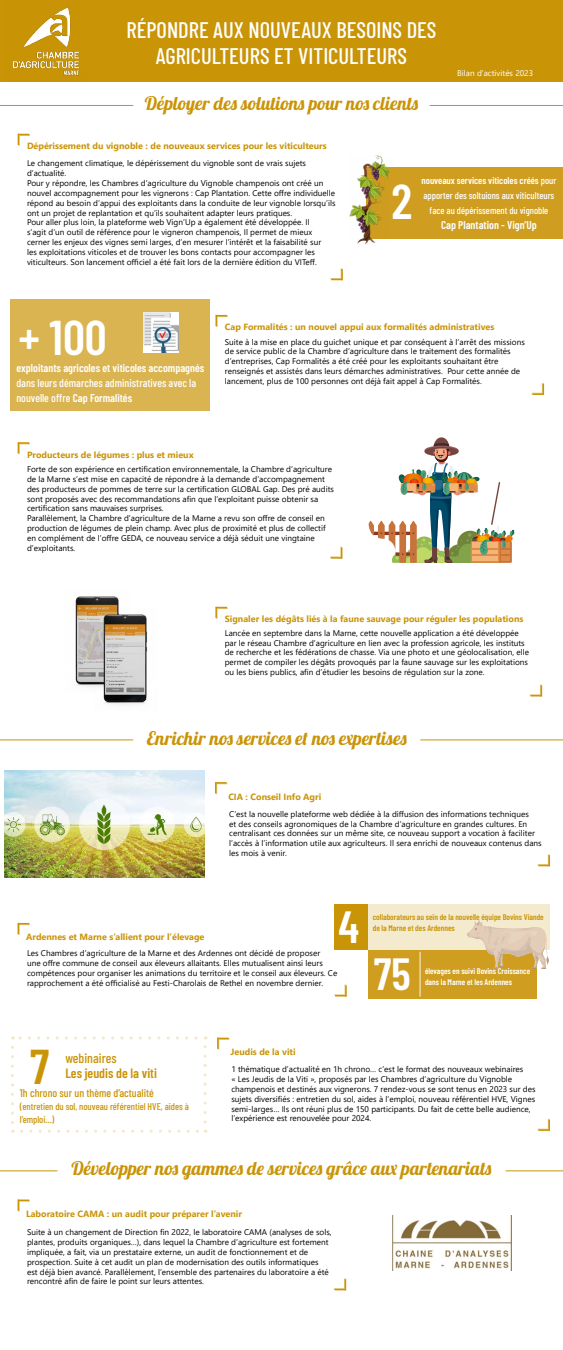
<style>
.page{position:relative;width:563px;height:1350px;background:#fff}
.page>*{position:absolute;margin:0;border:0;box-sizing:border-box;transform-origin:0 0}
.t1{font:600 48.75px "Barlow Condensed";color:#fff}
.t2{font:600 48.75px "Barlow Condensed";color:#ca9407}
.t3{font:600 45px "Barlow Condensed";color:#fff}
.t4{font:500 22.5px/26.2px "Barlow Condensed";color:#fff;text-align:center}
.t5{font:18.75px "Lobster 1.4";color:#ca9407}
.t6{font:600 13.5px "Barlow Condensed";color:#ca9407}
.t7{font:500 13.5px "Barlow Condensed";color:#ca9407}
.t8{font:500 11.25px/15px "Barlow Condensed";color:#fff}
.t9{font:600 11.25px "Barlow Condensed";color:#fff}
.t10{font:500 11.25px "Barlow Condensed";color:#ca9407}
.t11{font:500 9.75px/15px "Barlow Condensed";color:#fff;text-align:center}
.t12{font:500 9.75px/12.8px "Barlow Condensed";color:#ca9407}
.t13{font:700 9px "Segoe UI";color:#ca9407}
.t14{font:8.25px/9.9px "Segoe UI";color:#000}
.t15{font:600 8.25px/11.2px "Barlow Condensed";color:#ca9506}
.t16{font:600 8.25px/10.5px "Barlow Condensed";color:#fff}
.t17{font:8.25px "Segoe UI";color:#fff}
.s1{font-weight:600}
</style>
<div class="page">
<div style="left:0;top:0;width:562px;height:82px;background:#ca9407"></div>
<hr style="left:0;top:105px;width:133px;height:1px;background:#ca9407">
<hr style="left:429px;top:105px;width:133px;height:1px;background:#ca9407">
<svg style="left:18px;top:134px;width:12px;height:12px"></svg>
<svg style="left:330px;top:268px;width:13px;height:12px"></svg>
<img style="left:13px;top:7px;width:66px;height:69px">
<svg style="left:215px;top:315px;width:13px;height:12px"></svg>
<svg style="left:531px;top:383px;width:13px;height:12px"></svg>
<svg style="left:18px;top:442px;width:12px;height:12px"></svg>
<svg style="left:330px;top:547px;width:12px;height:12px"></svg>
<svg style="left:215px;top:607px;width:13px;height:12px"></svg>
<svg style="left:529px;top:685px;width:13px;height:12px"></svg>
<hr style="left:0;top:740px;width:133px;height:1px;background:#ca9407">
<hr style="left:420px;top:740px;width:142px;height:1px;background:#ca9407">
<svg style="left:215px;top:782px;width:12px;height:12px"></svg>
<svg style="left:537px;top:854px;width:13px;height:12px"></svg>
<svg style="left:18px;top:923px;width:12px;height:12px"></svg>
<svg style="left:334px;top:985px;width:12px;height:12px"></svg>
<hr style="left:0;top:1170px;width:57px;height:1px;background:#ca9407">
<hr style="left:505px;top:1170px;width:57px;height:1px;background:#ca9407">
<svg style="left:18px;top:1200px;width:12px;height:12px"></svg>
<svg style="left:334px;top:1278px;width:12px;height:12px"></svg>
<img style="left:4px;top:770px;width:200px;height:107px">
<div style="left:366px;top:167px;width:196px;height:72px;background:#cf9e20"></div>
<img style="left:349px;top:156px;width:40px;height:87px">
<div style="left:10px;top:299px;width:199px;height:111px;background:#dab451"></div>
<img style="left:143px;top:313px;width:35px;height:39px">
<div style="left:334px;top:904px;width:33px;height:46px;background:#ca9407"></div>
<div style="left:366px;top:904px;width:184px;height:46px;background:#f4eace"></div>
<div style="left:369px;top:951px;width:168px;height:48px;background:#cf9e20"></div>
<svg style="left:466px;top:920px;width:83px;height:49px"></svg>
<hr style="left:419px;top:952px;width:1px;height:45px;background:#fff">
<svg style="left:217px;top:1038px;width:12px;height:12px"></svg>
<svg style="left:537px;top:1119px;width:13px;height:12px"></svg>
<svg style="left:11px;top:1047px;width:3px;height:86px"></svg>
<svg style="left:22px;top:1130px;width:184px;height:3px"></svg>
<svg style="left:203px;top:1036px;width:3px;height:86px"></svg>
<svg style="left:12px;top:1036px;width:184px;height:4px"></svg>
<img style="left:392px;top:1215px;width:120px;height:55px">
<img style="left:75px;top:596px;width:44px;height:91px">
<img style="left:94px;top:607px;width:54px;height:98px">
<svg style="left:368px;top:437px;width:147px;height:126px"></svg>
<h3 class="t4" style="left:126px;top:15px;width:311px">RÉPONDRE AUX NOUVEAUX BESOINS DES<br>AGRICULTEURS ET VITICULTEURS</h3>
<h3 class="t5" style="left:145px;top:91px;width:275px">Déployer des solutions pour nos clients</h3>
<p class="t13" style="left:27px;top:137px;width:301px">Dépérissement du vignoble : de nouveaux services pour les viticulteurs</p>
<p class="t17" style="left:457px;top:66px;width:78px">Bilan d’activités 2023</p>
<p class="t14" style="left:27px;top:157px;width:310px">Le changement climatique, le dépérissement du vignoble sont de vrais sujets d’actualité.<br>Pour y répondre, les Chambres d’agriculture du Vignoble champenois ont créé un nouvel accompagnement pour les vignerons : Cap Plantation. Cette offre individuelle répond au besoin d’appui des exploitants dans la conduite de leur vignoble lorsqu’ils ont un projet de replantation et qu’ils souhaitent adapter leurs pratiques.<br>Pour aller plus loin, la plateforme web Vign’Up a également été développée. Il<br>s’agit d’un outil de référence pour le vigneron champenois, Il permet de mieux cerner les enjeux des vignes semi larges, d’en mesurer l’intérêt et la faisabilité sur<br>les exploitations viticoles et de trouver les bons contacts pour accompagner les viticulteurs. Son lancement officiel a été fait lors de la dernière édition du VITeff.</p>
<h1 class="t1" style="left:391px;top:167px;width:22px">2</h1>
<p class="t11" style="left:421px;top:173px;width:136px"><span class="s1">nouveaux services viticoles créés</span> pour apporter des soltuions aux viticulteurs face au dépérissement du vignoble</p>
<h3 class="t9" style="left:441px;top:217px;width:97px">Cap Plantation - Vign’Up</h3>
<h1 class="t1" style="left:18px;top:303px;width:90px">+ 100</h1>
<h3 class="t9" style="left:16px;top:360px;width:189px">exploitants agricoles et viticoles accompagnés</h3>
<h3 class="t8" style="left:16px;top:375px;width:181px">dans leurs démarches administratives avec la nouvelle offre <span class="s1">Cap Formalités</span></h3>
<p class="t13" style="left:27px;top:446px;width:168px">Producteurs de légumes : plus et mieux</p>
<p class="t13" style="left:225px;top:319px;width:271px">Cap Formalités : un nouvel appui aux formalités administratives</p>
<p class="t14" style="left:225px;top:336px;width:301px">Suite à la mise en place du guichet unique et par conséquent à l’arrêt des missions de service public de la Chambre d’agriculture dans le traitement des formalités d’entreprises, Cap Formalités a été créé pour les exploitants souhaitant être renseignés et assistés dans leurs démarches administratives. Pour cette année de lancement, plus de 100 personnes ont déjà fait appel à Cap Formalités.</p>
<p class="t14" style="left:27px;top:463px;width:308px">Forte de son expérience en certification environnementale, la Chambre d’agriculture de la Marne s’est mise en capacité de répondre à la demande d’accompagnement des producteurs de pommes de terre sur la certification GLOBAL Gap. Des pré audits sont proposés avec des recommandations afin que l’exploitant puisse obtenir sa certification sans mauvaises surprises.<br>Parallèlement, la Chambre d’agriculture de la Marne a revu son offre de conseil en production de légumes de plein champ. Avec plus de proximité et plus de collectif en complément de l’offre GEDA, ce nouveau service a déjà séduit une vingtaine d’exploitants.</p>
<p class="t13" style="left:225px;top:610px;width:300px">Signaler les dégâts liés à la faune sauvage pour réguler les populations</p>
<p class="t14" style="left:225px;top:627px;width:305px">Lancée en septembre dans la Marne, cette nouvelle application a été développée par le réseau Chambre d’agriculture en lien avec la profession agricole, les instituts de recherche et les fédérations de chasse. Via une photo et une géolocalisation, elle permet de compiler les dégâts provoqués par la faune sauvage sur les exploitations ou les biens publics, afin d’étudier les besoins de régulation sur la zone.</p>
<h3 class="t5" style="left:147px;top:726px;width:261px">Enrichir nos services et nos expertises</h3>
<p class="t13" style="left:228px;top:788px;width:94px">CIA : Conseil Info Agri</p>
<p class="t14" style="left:229px;top:808px;width:314px">C’est la nouvelle plateforme web dédiée à la diffusion des informations techniques<br>et des conseils agronomiques de la Chambre d’agriculture en grandes cultures. En centralisant ces données sur un même site, ce nouveau support a vocation à faciliter l’accès à l’information utile aux agriculteurs. Il sera enrichi de nouveaux contenus dans les mois à venir.</p>
<h2 class="t3" style="left:338px;top:895px;width:22px">4</h2>
<p class="t15" style="left:372px;top:911px;width:172px">collaborateurs au sein de la nouvelle équipe Bovins Viande de la Marne et des Ardennes</p>
<h2 class="t3" style="left:374px;top:942px;width:38px">75</h2>
<p class="t16" style="left:425px;top:966px;width:107px">élevages en suivi Bovins Croissance dans la Marne et les Ardennes</p>
<p class="t13" style="left:26px;top:929px;width:180px">Ardennes et Marne s’allient pour l’élevage</p>
<p class="t14" style="left:27px;top:947px;width:312px">Les Chambres d’agriculture de la Marne et des Ardennes ont décidé de proposer<br>une offre commune de conseil aux éleveurs allaitants. Elles mutualisent ainsi leurs compétences pour organiser les animations du territoire et le conseil aux éleveurs. Ce rapprochement a été officialisé au Festi-Charolais de Rethel en novembre dernier.</p>
<h1 class="t2" style="left:30px;top:1032px;width:21px">7</h1>
<h3 class="t7" style="left:65px;top:1049px;width:53px">webinaires</h3>
<h3 class="t6" style="left:65px;top:1064px;width:93px">Les jeudis de la viti</h3>
<h3 class="t10" style="left:20px;top:1085px;width:135px">1h chrono sur un thème d’actualité</h3>
<p class="t12" style="left:20px;top:1099px;width:170px">(entretien du sol, nouveau référentiel HVE, aides à l’emploi…)</p>
<p class="t13" style="left:230px;top:1043px;width:67px">Jeudis de la viti</p>
<p class="t14" style="left:231px;top:1063px;width:306px">1 thématique d’actualité en 1h chrono… c’est le format des nouveaux webinaires<br>« Les Jeudis de la Viti », proposés par les Chambres d’agriculture du Vignoble champenois et destinés aux vignerons. 7 rendez-vous se sont tenus en 2023 sur des sujets diversifiés : entretien du sol, aides à l’emploi, nouveau référentiel HVE, Vignes semi-larges… Ils ont réuni plus de 150 participants. Du fait de cette belle audience, l’expérience est renouvelée pour 2024.</p>
<h3 class="t5" style="left:71px;top:1156px;width:421px">Développer nos gammes de services grâce aux partenariats</h3>
<p class="t13" style="left:26px;top:1205px;width:217px">Laboratoire CAMA : un audit pour préparer l’avenir</p>
<p class="t14" style="left:27px;top:1226px;width:306px">Suite à un changement de Direction fin 2022, le laboratoire CAMA (analyses de sols, plantes, produits organiques…), dans lequel la Chambre d’agriculture est fortement impliquée, a fait, via un prestataire externe, un audit de fonctionnement et de prospection. Suite à cet audit un plan de modernisation des outils informatiques<br>est déjà bien avancé. Parallèlement, l’ensemble des partenaires du laboratoire a été rencontré afin de faire le point sur leurs attentes.</p>
</div>
